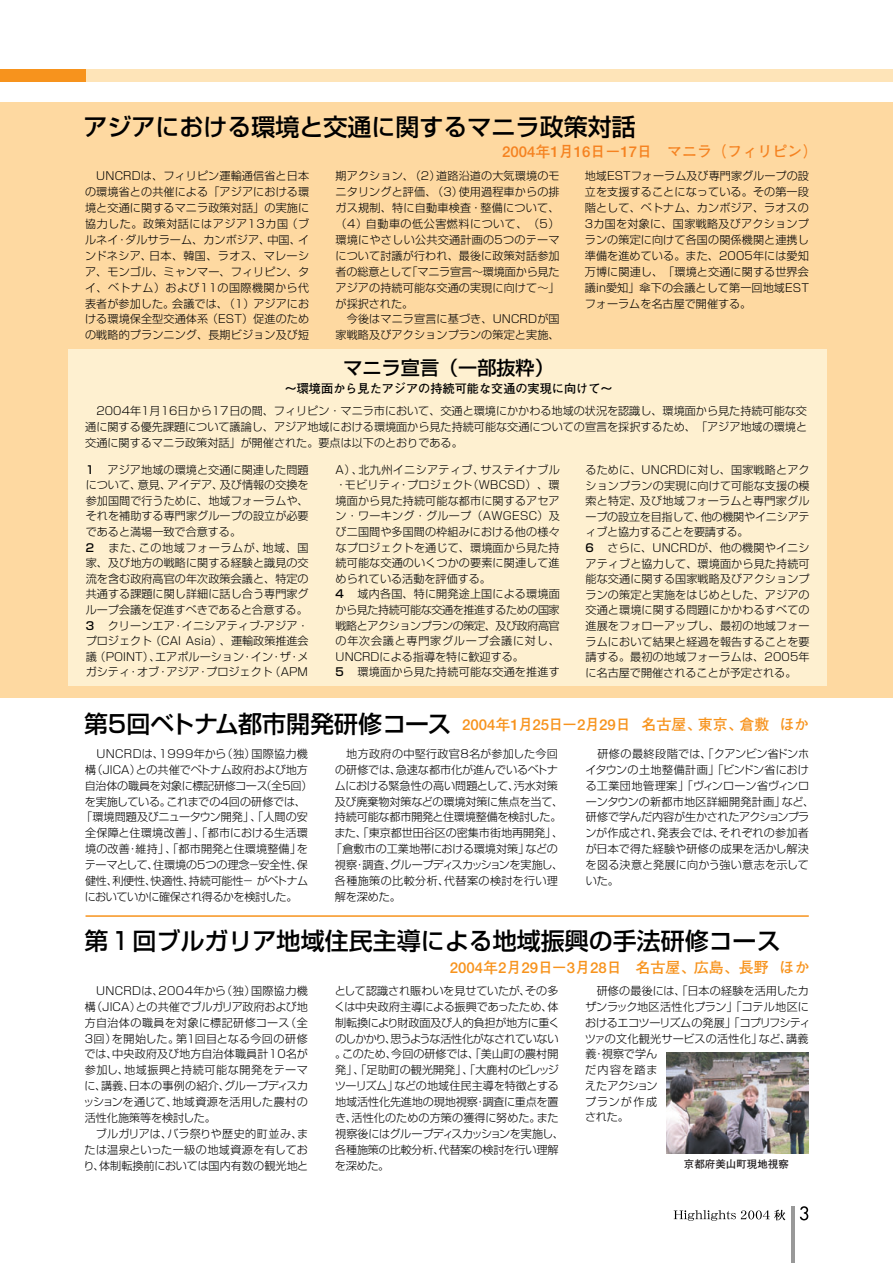
<style>
.page{position:relative;width:893px;height:1263px;background:#fff}
.page>*{position:absolute;margin:0;border:0;box-sizing:border-box;transform-origin:0 0}
.t1{font:500 24px "Shin Go";color:#000}
.t2{font:500 19.05px "Shin Go";color:#000}
.t3{font:700 15px "Futo Go B101";color:#f7931d}
.t4{font:700 15px "Futo Go B101";color:#f58220}
.t5{font:700 12.15px "Futo Go B101";color:#000}
.t6{font:300 11.1px/15.9px "Shin Go";letter-spacing:.005em;color:#000}
.t7{font:300 11.1px/15.9px "Shin Go";letter-spacing:-.02em;color:#000}
.t8{font:300 11.1px "Shin Go";letter-spacing:-.015em;color:#000}
.t9{font:300 11.1px "Shin Go";letter-spacing:.025em;color:#000}
.t10{font:300 11.1px "Shin Go";letter-spacing:-.05em;color:#000}
.t11{font:300 11.1px "Shin Go";letter-spacing:-.04em;color:#000}
.t12{font:300 11.1px "Shin Go";letter-spacing:.03em;color:#000}
.t13{font:500 11.1px "Shin Go";color:#000}
.t14{font:700 10.5px "Futo Go B101";color:#231f20}
.s1{font-weight:500}
.s2{font-family:"Shin Go";font-weight:500;font-size:24px;color:#000}
</style>
<div class="page">
<div style="left:0;top:103px;width:892px;height:595px;background:#fed9a1"></div>
<div style="left:68px;top:350px;width:758px;height:336px;background:#fef0d0"></div>
<div style="left:0;top:69px;width:892px;height:12px;background:#fee4b8"></div>
<svg style="left:799px;top:1206px;width:9px;height:14px"></svg>
<hr style="left:791px;top:1206px;width:3px;height:57px;background:#999">
<div style="left:0;top:69px;width:85px;height:13px;background:#f7931d"></div>
<svg style="left:673px;top:1210px;width:112px;height:11px"></svg>
<hr style="left:85px;top:915px;width:723px;height:2px;background:#f7931d">
<img style="left:666px;top:1052px;width:142px;height:101px">
<h1 class="t1" style="left:83px;top:118px;width:554px">アジアにおける環境と交通に関するマニラ政策対話</h1>
<h3 class="t4" style="left:502px;top:146px;width:317px">2004年1月16日－17日　マニラ（フィリピン）</h3>
<p class="t6" style="left:85px;top:170px;width:225px;text-align:justify">　UNCRDは、フィリピン運輸通信省と日本の環境省との共催による「アジアにおける環境と交通に関するマニラ政策対話」の実施に協力した。政策対話にはアジア13カ国（ブルネイ・ダルサラーム、カンボジア、中国、インドネシア、日本、韓国、ラオス、マレーシア、モンゴル、ミャンマー、フィリピン、タイ、ベトナム）および11の国際機関から代表者が参加した。会議では、（1）アジアにおける環境保全型交通体系（EST）促進のための戦略的プランニング、長期ビジョン及び短</p>
<p class="t6" style="left:335px;top:170px;width:225px">期アクション、（2）道路沿道の大気環境のモニタリングと評価、（3）使用過程車からの排ガス規制、特に自動車検査・整備について、（4）自動車の低公害燃料について、（5）環境にやさしい公共交通計画の5つのテーマについて討議が行われ、最後に政策対話参加者の総意として「マニラ宣言～環境面から見たアジアの持続可能な交通の実現に向けて～」が採択された。<br>　今後はマニラ宣言に基づき、UNCRDが国家戦略及びアクションプランの策定と実施、</p>
<p class="t6" style="left:585px;top:170px;width:225px;text-align:justify">地域ESTフォーラム及び専門家グループの設立を支援することになっている。その第一段階として、ベトナム、カンボジア、ラオスの3カ国を対象に、国家戦略及びアクションプランの策定に向けて各国の関係機関と連携し準備を進めている。また、2005年には愛知万博に関連し、「環境と交通に関する世界会議in愛知」傘下の会議として第一回地域ESTフォーラムを名古屋で開催する。</p>
<h2 class="t2" style="left:343px;top:361px;width:212px">マニラ宣言（一部抜粋）</h2>
<p class="t5" style="left:285px;top:384px;width:329px">～環境面から見たアジアの持続可能な交通の実現に向けて～</p>
<p class="t6" style="left:85px;top:405px;width:723px;text-align:justify">　2004年1月16日から17日の間、フィリピン・マニラ市において、交通と環境にかかわる地域の状況を認識し、環境面から見た持続可能な交通に関する優先課題について議論し、アジア地域における環境面から見た持続可能な交通についての宣言を採択するため、「アジア地域の環境と交通に関するマニラ政策対話」が開催された。要点は以下のとおりである。</p>
<p class="t6" style="left:86px;top:463px;width:224px;text-align:justify"><span class="s1">1</span> アジア地域の環境と交通に関連した問題について、意見、アイデア、及び情報の交換を参加国間で行うために、地域フォーラムや、それを補助する専門家グループの設立が必要であると満場一致で合意する。</p>
<p class="t13" style="left:86px;top:543px;width:10px">2</p>
<p class="t6" style="left:86px;top:541px;width:224px;text-align:justify;text-indent:23px">また、この地域フォーラムが、地域、国家、及び地方の戦略に関する経験と識見の交流を含む政府高官の年次政策会議と、特定の共通する課題に関し詳細に話し合う専門家グループ会議を促進すべきであると合意する。<span class="s1">3</span> クリーンエア・イニシアティブ-アジア・プロジェクト（CAI Asia）、運輸政策推進会議（POINT）、エアポルーション・イン・ザ・メガシティ・オブ・アジア・プロジェクト（APM</p>
<p class="t6" style="left:335px;top:463px;width:226px">A）、北九州イニシアティブ、サステイナブル・モビリティ・プロジェクト（WBCSD）、環境面から見た持続可能な都市に関するアセアン・ワーキング・グループ（AWGESC）及び二国間や多国間の枠組みにおける他の様々なプロジェクトを通じて、環境面から見た持続可能な交通のいくつかの要素に関連して進められている活動を評価する。<br><span class="s1">4</span> 域内各国、特に開発途上国による環境面から見た持続可能な交通を推進するための国家戦略とアクションプランの策定、及び政府高官の年次会議と専門家グループ会議に対し、<br>UNCRDによる指導を特に歓迎する。<br><span class="s1">5</span> 環境面から見た持続可能な交通を推進す</p>
<p class="t6" style="left:585px;top:464px;width:226px">るために、UNCRDに対し、国家戦略とアクションプランの実現に向けて可能な支援の模索と特定、及び地域フォーラムと専門家グループの設立を目指して、他の機関やイニシアティブと協力することを要請する。<br><span class="s1">6</span> さらに、UNCRDが、他の機関やイニシアティブと協力して、環境面から見た持続可能な交通に関する国家戦略及びアクションプランの策定と実施をはじめとした、アジアの交通と環境に関する問題にかかわるすべての進展をフォローアップし、最初の地域フォーラムにおいて結果と経過を報告することを要請する。最初の地域フォーラムは、2005年に名古屋で開催されることが予定される。</p>
<h3 class="t3" style="left:84px;top:719px;width:726px"><span class="s2">第5回ベトナム都市開発研修コース</span> 2004年1月25日－2月29日　名古屋、東京、倉敷　ほか</h3>
<p class="t9" style="left:97px;top:750px;width:213px">UNCRDは、1999年から（独）国際協力機</p>
<p class="t6" style="left:85px;top:763px;width:224px">構（JICA）との共催でベトナム政府および地方</p>
<p class="t7" style="left:85px;top:779px;width:229px">自治体の職員を対象に標記研修コース（全5回）</p>
<p class="t8" style="left:85px;top:797px;width:223px">を実施している。これまでの4回の研修では、</p>
<p class="t6" style="left:81px;top:811px;width:228px">「環境問題及びニュータウン開発」、「人間の安</p>
<p class="t9" style="left:85px;top:829px;width:224px">全保障と住環境改善」、「都市における生活環</p>
<p class="t6" style="left:85px;top:843px;width:224px">境の改善・維持」、「都市開発と住環境整備」を</p>
<p class="t6" style="left:85px;top:859px;width:225px">テーマとして、住環境の5つの理念－安全性、保</p>
<p class="t8" style="left:85px;top:877px;width:225px">健性、利便性、快適性、持続可能性－ がベトナム</p>
<p class="t11" style="left:85px;top:893px;width:214px">においていかに確保され得るかを検討した。</p>
<p class="t6" style="left:585px;top:747px;width:230px">　研修の最終段階では、「クアンビン省ドンホイタウンの土地整備計画」「ビンドン省における工業団地管理案」「ヴィンローン省ヴィンローンタウンの新都市地区詳細開発計画」など、研修で学んだ内容が生かされたアクションプランが作成され、発表会では、それぞれの参加者が日本で得た経験や研修の成果を活かし解決を図る決意と発展に向かう強い意志を示していた。</p>
<p class="t9" style="left:335px;top:749px;width:224px">　地方政府の中堅行政官8名が参加した今回</p>
<p class="t6" style="left:335px;top:763px;width:225px">の研修では、急速な都市化が進んでいるベトナ</p>
<p class="t8" style="left:335px;top:781px;width:225px">ムにおける緊急性の高い問題として、汚水対策</p>
<p class="t6" style="left:335px;top:795px;width:230px">及び廃棄物対策などの環境対策に焦点を当て、</p>
<p class="t8" style="left:335px;top:813px;width:228px">持続可能な都市開発と住環境整備を検討した。</p>
<p class="t6" style="left:334px;top:827px;width:230px">また、「東京都世田谷区の密集市街地再開発」、</p>
<p class="t6" style="left:331px;top:843px;width:228px">「倉敷市の工業地帯における環境対策」などの</p>
<p class="t10" style="left:335px;top:861px;width:230px">視察・調査、グループディスカッションを実施し、</p>
<p class="t12" style="left:335px;top:877px;width:224px">各種施策の比較分析、代替案の検討を行い理</p>
<p class="t6" style="left:335px;top:890px;width:68px">解を深めた。</p>
<h1 class="t1" style="left:85px;top:932px;width:698px">第１回ブルガリア地域住民主導による地域振興の手法研修コース</h1>
<h3 class="t3" style="left:450px;top:962px;width:361px">2004年2月29日－3月28日　名古屋、広島、長野　ほか</h3>
<p class="t6" style="left:83px;top:984px;width:227px">　UNCRDは、2004年から（独）国際協力機構（JICA）との共催でブルガリア政府および地方自治体の職員を対象に標記研修コース（全<br>3回）を開始した。第１回目となる今回の研修では、中央政府及び地方自治体職員計10名が参加し、地域振興と持続可能な開発をテーマに、講義、日本の事例の紹介、グループディスカッションを通じて、地域資源を活用した農村の活性化施策等を検討した。<br>　ブルガリアは、バラ祭りや歴史的町並み、または温泉といった一級の地域資源を有しており、体制転換前においては国内有数の観光地と</p>
<p class="t7" style="left:334px;top:984px;width:231px">として認識され賑わいを見せていたが、その多くは中央政府主導による振興であったため、体制転換により財政面及び人的負担が地方に重くのしかかり、思うような活性化がなされていない。このため、今回の研修では、「美山町の農村開発」、「足助町の観光開発」、「大鹿村のビレッジツーリズム」などの地域住民主導を特徴とする地域活性化先進地の現地視察・調査に重点を置き、活性化のための方策の獲得に努めた。また視察後にはグループディスカッションを実施し、各種施策の比較分析、代替案の検討を行い理解を深めた。</p>
<p class="t6" style="left:585px;top:984px;width:227px">　研修の最後には、「日本の経験を活用したカザンラック地区活性化プラン」「コテル地区におけるエコツーリズムの発展」「コプリフシティツァの文化観光サービスの活性化」など、講義義・視察で学ん<br>だ内容を踏ま<br>えたアクション<br>プランが作成<br>された。</p>
<p class="t14" style="left:683px;top:1160px;width:106px">京都府美山町現地視察</p>
</div>
